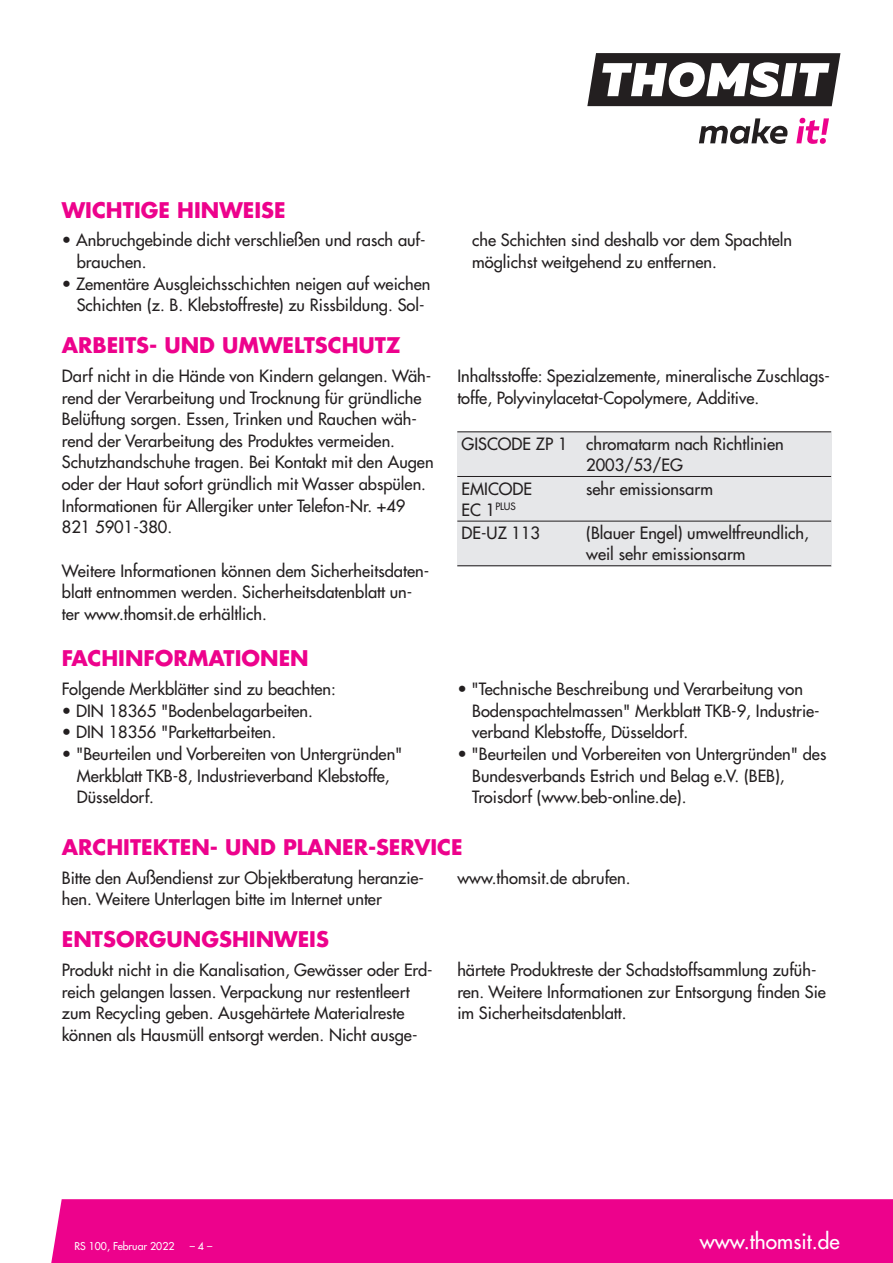
<style>
.page{position:relative;width:893px;height:1263px;background:#fff}
.page>*{position:absolute;margin:0;border:0;box-sizing:border-box;transform-origin:0 0}
.t1{font:700 21px "Futura LT Pro";color:#ed028c}
.t2{font:500 21px "Futura LT Pro";color:#fff}
.t3{font:500 16.5px/21.6px "Futura LT Pro";color:#231f20}
.t4{font:500 10.5px "Futura LT Pro";color:#fff}
.t5{font:500 9.9px "Futura LT Pro";color:#231f20}
.s1{font-size:16.5px}
</style>
<div class="page">
<svg style="left:587px;top:53px;width:253px;height:53px"></svg>
<svg style="left:699px;top:118px;width:89px;height:26px"></svg>
<svg style="left:796px;top:118px;width:33px;height:26px"></svg>
<div style="left:51px;top:1199px;width:842px;height:64px;background:#ed028c"></div>
<div style="left:457px;top:431px;width:125px;height:45px;background:#e6e7e9"></div>
<div style="left:582px;top:431px;width:249px;height:45px;background:#e6e7e9"></div>
<div style="left:457px;top:476px;width:125px;height:45px;background:#e6e7e9"></div>
<div style="left:582px;top:476px;width:249px;height:45px;background:#e6e7e9"></div>
<div style="left:457px;top:521px;width:125px;height:45px;background:#e6e7e9"></div>
<div style="left:582px;top:521px;width:249px;height:45px;background:#e6e7e9"></div>
<hr style="left:457px;top:431px;width:374px;height:1px;background:#231f20">
<hr style="left:457px;top:476px;width:374px;height:1px;background:#231f20">
<hr style="left:457px;top:521px;width:374px;height:1px;background:#231f20">
<hr style="left:457px;top:565px;width:374px;height:1px;background:#231f20">
<p class="t1" style="left:62px;top:200px;width:225px">WICHTIGE HINWEISE</p>
<p class="t3" style="left:77px;top:231px;width:350px;text-indent:-15px">• Anbruchgebinde dicht verschließen und rasch auf&shy;brauchen.</p>
<p class="t3" style="left:62px;top:274px;width:370px;text-align:center">• Zementäre Ausgleichsschichten neigen auf weichen<br>Schichten (z. B. Klebstoffreste) zu Rissbildung. Sol-</p>
<p class="t1" style="left:62px;top:336px;width:340px">ARBEITS- UND UMWELTSCHUTZ</p>
<p class="t3" style="left:62px;top:366px;width:373px">Darf nicht in die Hände von Kindern gelangen. Wäh&shy;rend der Verarbeitung und Trocknung für gründliche Belüftung sorgen. Essen, Trinken und Rauchen wäh&shy;rend der Verarbeitung des Produktes vermeiden.<br>Schutzhandschuhe tragen. Bei Kontakt mit den Augen oder der Haut sofort gründlich mit Wasser abspülen.<br>Informationen für Allergiker unter Telefon-Nr. +49<br>821 5901-380.</p>
<p class="t3" style="left:62px;top:561px;width:369px">Weitere Informationen können dem Sicherheitsdaten&shy;blatt entnommen werden. Sicherheitsdatenblatt un&shy;ter www.thomsit.de erhältlich.</p>
<p class="t1" style="left:62px;top:649px;width:248px">FACHINFORMATIONEN</p>
<p class="t3" style="left:62px;top:679px;width:275px">Folgende Merkblätter sind zu beachten:</p>
<p class="t3" style="left:62px;top:701px;width:253px">• DIN 18365 "Bodenbelagarbeiten.</p>
<p class="t3" style="left:62px;top:723px;width:216px">• DIN 18356 "Parkettarbeiten.</p>
<p class="t3" style="left:77px;top:744px;width:327px;text-indent:-15px">• "Beurteilen und Vorbereiten von Untergründen"<br>Merkblatt TKB-8, Industrieverband Klebstoffe,<br>Düsseldorf.</p>
<p class="t3" style="left:472px;top:231px;width:321px">che Schichten sind deshalb vor dem Spachteln möglichst weitgehend zu entfernen.</p>
<p class="t3" style="left:457px;top:366px;width:374px">Inhaltsstoffe: Spezialzemente, mineralische Zuschlags&shy;toffe, Polyvinylacetat-Copolymere, Additive.</p>
<p class="t3" style="left:586px;top:435px;width:199px;line-height:21px;text-indent:-125px">GISCODE ZP 1 chromatarm nach Richtlinien<br>2003/53/EG</p>
<p class="t3" style="left:462px;top:479px;width:72px">EMICODE</p>
<p class="t5" style="left:462px;top:502px;width:56px"><span class="s1">EC 1</span>PLUS</p>
<p class="t3" style="left:586px;top:479px;width:128px">sehr emissionsarm</p>
<p class="t3" style="left:462px;top:524px;width:80px">DE-UZ 113</p>
<p class="t3" style="left:586px;top:524px;width:224px;line-height:21px">(Blauer Engel) umweltfreundlich, weil sehr emissionsarm</p>
<p class="t3" style="left:472px;top:679px;width:349px;text-indent:-15px">• "Technische Beschreibung und Verarbeitung von<br>Bodenspachtelmassen" Merkblatt TKB-9, Industrie&shy;verband Klebstoffe, Düsseldorf.</p>
<p class="t3" style="left:472px;top:744px;width:356px;text-indent:-15px">• "Beurteilen und Vorbereiten von Untergründen" des<br>Bundesverbands Estrich und Belag e.V. (BEB),<br>Troisdorf (www.beb-online.de).</p>
<p class="t1" style="left:62px;top:837px;width:402px">ARCHITEKTEN- UND PLANER-SERVICE</p>
<p class="t3" style="left:62px;top:868px;width:364px">Bitte den Außendienst zur Objektberatung heranzie&shy;hen. Weitere Unterlagen bitte im Internet unter</p>
<p class="t3" style="left:457px;top:868px;width:175px">www.thomsit.de abrufen.</p>
<p class="t1" style="left:62px;top:930px;width:269px">ENTSORGUNGSHINWEIS</p>
<p class="t3" style="left:62px;top:960px;width:372px">Produkt nicht in die Kanalisation, Gewässer oder Erd&shy;reich gelangen lassen. Verpackung nur restentleert zum Recycling geben. Ausgehärtete Materialreste können als Hausmüll entsorgt werden. Nicht ausge-</p>
<p class="t3" style="left:457px;top:960px;width:370px">härtete Produktreste der Schadstoffsammlung zufüh&shy;ren. Weitere Informationen zur Entsorgung finden Sie im Sicherheitsdatenblatt.</p>
<p class="t4" style="left:74px;top:1241px;width:102px">RS 100, Februar 2022</p>
<p class="t4" style="left:190px;top:1241px;width:24px">–4–</p>
<p class="t2" style="left:700px;top:1231px;width:141px">www.thomsit.de</p>
</div>
